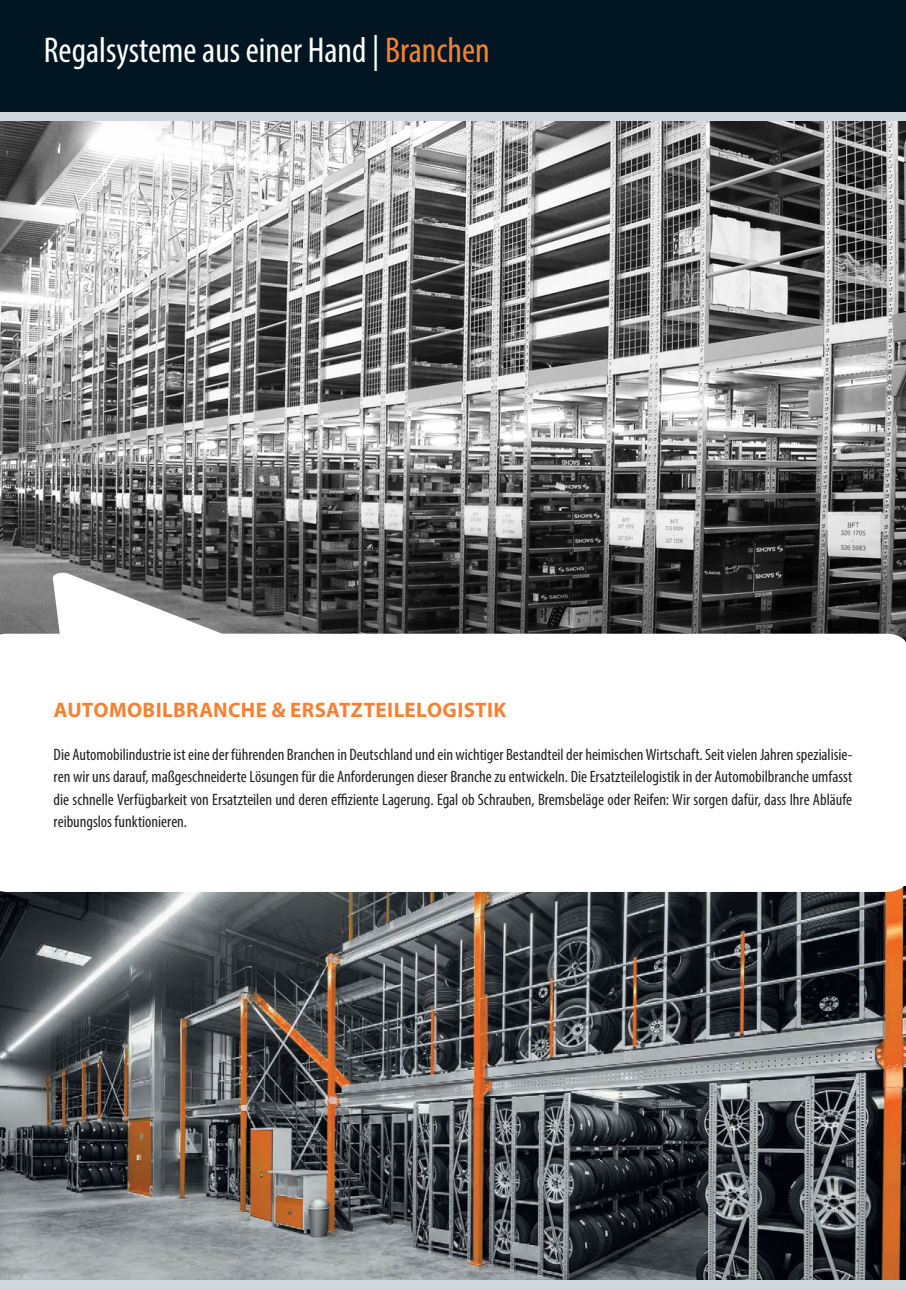
<style>
.page{position:relative;width:906px;height:1289px;background:#fff}
.page>*{position:absolute;margin:0;border:0;box-sizing:border-box;transform-origin:0 0}
.t1{font:condensed 36px "Myriad Pro";color:#fff}
.t2{font:700 21px "Myriad Pro";letter-spacing:.02em;color:#f48232}
.t3{font:condensed 16.5px/22.5px "Myriad Pro";color:#231f20;text-align:justify}
.s1{color:#f48232}
</style>
<div class="page">
<div style="left:0;top:0;width:906px;height:112px;background:#011622"></div>
<img style="left:0;top:121px;width:906px;height:450px">
<img style="left:0;top:892px;width:906px;height:388px">
<svg style="left:0;top:571px;width:906px;height:321px"></svg>
<div style="left:0;top:112px;width:906px;height:9px;background:#d0d8de"></div>
<div style="left:0;top:1280px;width:906px;height:8px;background:#d0d8de"></div>
<p class="t1" style="left:44px;top:28px;width:447px">Regalsysteme aus einer Hand | <span class="s1">Branchen</span></p>
<p class="t2" style="left:54px;top:696px;width:454px">AUTOMOBILBRANCHE &amp; ERSATZTEILELOGISTIK</p>
<p class="t3" style="left:54px;top:742px;width:800px">Die Automobilindustrie ist eine der führenden Branchen in Deutschland und ein wichtiger Bestandteil der heimischen Wirtschaft. Seit vielen Jahren spezialisie&shy;ren wir uns darauf, maßgeschneiderte Lösungen für die Anforderungen dieser Branche zu entwickeln. Die Ersatzteilelogistik in der Automobilbranche umfasst die schnelle Verfügbarkeit von Ersatzteilen und deren effiziente Lagerung. Egal ob Schrauben, Bremsbeläge oder Reifen: Wir sorgen dafür, dass Ihre Abläufe reibungslos funktionieren.</p>
</div>
